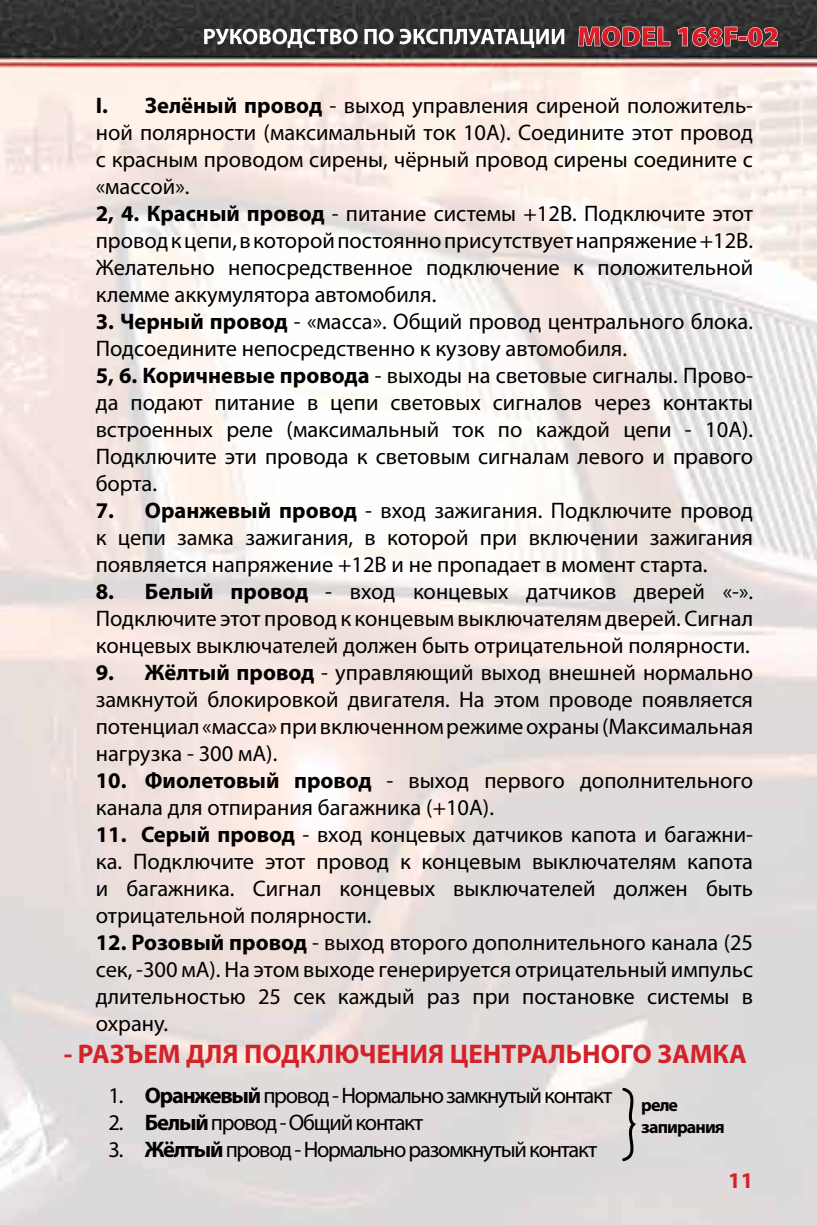
<style>
.page{position:relative;width:817px;height:1225px;background:#fff}
.page>*{position:absolute;margin:0;border:0;box-sizing:border-box;transform-origin:0 0}
.t1{font:700 27px "Myriad Pro";color:#d2232a}
.t2{font:22.5px/27px "Myriad Pro";color:#000;text-align:justify}
.t3{font:22.5px "Myriad Pro";letter-spacing:-.055em;color:#000}
.t4{font:700 22.5px "Myriad Pro";color:#d2232a}
.t5{font:700 18px/21.6px "Myriad Pro";letter-spacing:-.05em;color:#000}
.s1{font-weight:700}
</style>
<div class="page">
<img style="left:0;top:0;width:816px;height:1225px">
<svg style="left:578px;top:26px;width:92px;height:21px;background:#a24248"></svg>
<svg style="left:677px;top:27px;width:100px;height:20px;background:#994146"></svg>
<svg style="left:204px;top:29px;width:153px;height:19px"></svg>
<svg style="left:364px;top:29px;width:29px;height:15px"></svg>
<svg style="left:399px;top:29px;width:165px;height:19px"></svg>
<svg style="left:622px;top:1087px;width:14px;height:74px"></svg>
<p class="t2" style="left:96px;top:91px;width:658px;text-align:left"><span class="s1">I. Зелёный провод</span> - выход управления сиреной положитель&shy;ной полярности (максимальный ток 10А). Соедините этот провод с красным проводом сирены, чёрный провод сирены соедините с «массой».<br><span class="s1">2, 4. Красный провод</span> - питание системы +12В. Подключите этот провод к цепи, в которой постоянно присутствует напряжение +12В.<br>Желательно непосредственное подключение к положительной клемме аккумулятора автомобиля.</p>
<p class="t2" style="left:96px;top:307px;width:658px;text-align:left"><span class="s1">3. Черный провод</span> - «масса». Общий провод центрального блока.<br>Подсоедините непосредственно к кузову автомобиля.<br><span class="s1">5, 6. Коричневые провода</span> - выходы на световые сигналы. Прово&shy;да подают питание в цепи световых сигналов через контакты встроенных реле (максимальный ток по каждой цепи - 10А).<br>Подключите эти провода к световым сигналам левого и правого борта.</p>
<p class="t2" style="left:96px;top:496px;width:658px"><span class="s1">7. Оранжевый провод</span> - вход зажигания. Подключите провод к цепи замка зажигания, в которой при включении зажигания появляется напряжение +12В и не пропадает в момент старта.</p>
<p class="t2" style="left:96px;top:577px;width:658px"><span class="s1">8. Белый провод</span> - вход концевых датчиков дверей «-».<br>Подключите этот провод к концевым выключателям дверей. Сигнал концевых выключателей должен быть отрицательной полярности.</p>
<p class="t2" style="left:96px;top:658px;width:658px"><span class="s1">9. Жёлтый провод</span> - управляющий выход внешней нормально замкнутой блокировкой двигателя. На этом проводе появляется потенциал «масса» при включенном режиме охраны (Максимальная нагрузка - 300 мА).</p>
<p class="t2" style="left:96px;top:766px;width:658px"><span class="s1">10. Фиолетовый провод</span> - выход первого дополнительного канала для отпирания багажника (+10А).</p>
<p class="t2" style="left:96px;top:820px;width:658px"><span class="s1">11. Серый провод</span> - вход концевых датчиков капота и багажни&shy;ка. Подключите этот провод к концевым выключателям капота и багажника. Сигнал концевых выключателей должен быть отрицательной полярности.</p>
<p class="t2" style="left:96px;top:928px;width:658px"><span class="s1">12. Розовый провод</span> - выход второго дополнительного канала (25 сек, -300 мА). На этом выходе генерируется отрицательный импульс длительностью 25 сек каждый раз при постановке системы в охрану.</p>
<p class="t1" style="left:64px;top:1036px;width:684px">- РАЗЪЕМ ДЛЯ ПОДКЛЮЧЕНИЯ ЦЕНТРАЛЬНОГО ЗАМКА</p>
<p class="t3" style="left:108px;top:1081px;width:505px">1. <span class="s1">Оранжевый</span> провод - Нормально замкнутый контакт</p>
<p class="t3" style="left:108px;top:1108px;width:316px">2. <span class="s1">Белый</span> провод - Общий контакт</p>
<p class="t3" style="left:108px;top:1135px;width:490px">3. <span class="s1">Жёлтый</span> провод - Нормально разомкнутый контакт</p>
<p class="t5" style="left:641px;top:1093px;width:85px">реле запирания</p>
<p class="t4" style="left:728px;top:1166px;width:26px">11</p>
</div>
